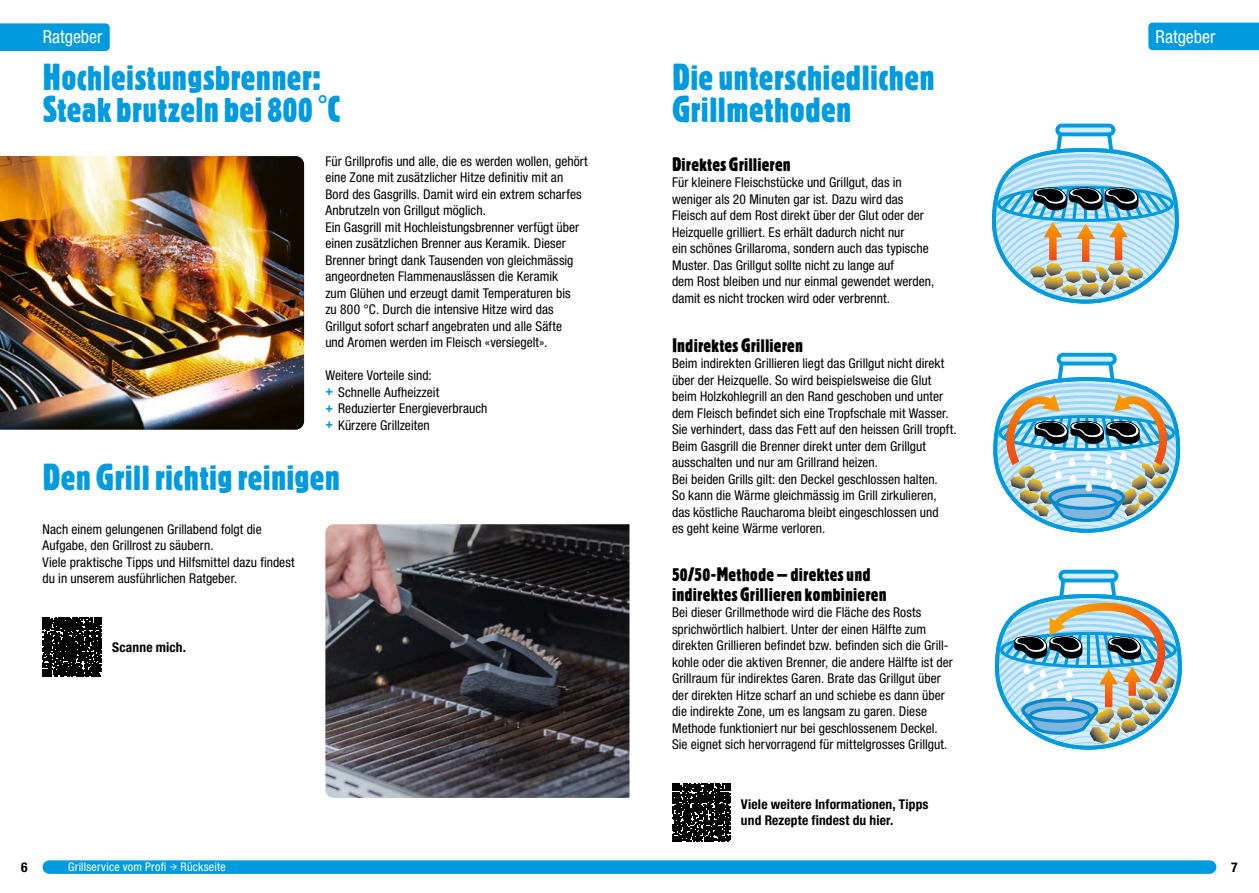
<style>
.page{position:relative;width:1259px;height:893px;background:#fff}
.page>*{position:absolute;margin:0;border:0;box-sizing:border-box;transform-origin:0 0}
.t1{font:700 condensed 37.5px/31.8px "Bannertype 1";letter-spacing:.005em;color:#009ade}
.t2{font:700 condensed 19.5px/19.5px "Bannertype 1";letter-spacing:.01em;color:#000}
.t3{font:condensed 18px "Helvetica Neue LT Std";color:#fff}
.t4{font:condensed 13.5px/16.5px "Helvetica Neue LT Std";color:#000}
.t5{font:700 condensed 13.5px/16.5px "Helvetica Neue LT Std";letter-spacing:.01em;color:#000}
.t6{font:condensed 12px "Helvetica Neue LT Std";letter-spacing:.02em;color:#fff}
.s1{font-weight:700;font-size:12.9px;color:#009ade}
.s2{font-family:"Minion Pro";font-stretch:normal}
</style>
<div class="page">
<img style="left:0;top:156px;width:304px;height:274px">
<img style="left:325px;top:524px;width:304px;height:274px">
<div style="left:1058px;top:355px;width:56px;height:9px;background:#d5ecfa;border-radius:4px"></div>
<div style="left:1056px;top:353px;width:60px;height:12px;border:4px solid #009ade;border-radius:4px"></div>
<svg style="left:993px;top:359px;width:188px;height:174px"></svg>
<div style="left:1048px;top:485px;width:77px;height:25px;border:3px solid #0088d0;border-radius:50%"></div>
<svg style="left:1050px;top:451px;width:6px;height:10px"></svg>
<svg style="left:1068px;top:457px;width:7px;height:10px"></svg>
<div style="left:1055px;top:470px;width:6px;height:9px;background:#fff;border-radius:3px"></div>
<svg style="left:1069px;top:474px;width:7px;height:9px"></svg>
<div style="left:1084px;top:452px;width:6px;height:9px;background:#fff;border-radius:3px"></div>
<svg style="left:1090px;top:467px;width:7px;height:9px"></svg>
<svg style="left:1085px;top:482px;width:7px;height:9px"></svg>
<svg style="left:1105px;top:455px;width:7px;height:9px"></svg>
<div style="left:1111px;top:480px;width:6px;height:9px;background:#fff;border-radius:3px"></div>
<svg style="left:1120px;top:451px;width:6px;height:10px"></svg>
<svg style="left:1105px;top:469px;width:7px;height:10px"></svg>
<div style="left:1060px;top:572px;width:56px;height:8px;background:#d5ecfa;border-radius:4px"></div>
<div style="left:1058px;top:570px;width:60px;height:12px;border:4px solid #009ade;border-radius:4px"></div>
<svg style="left:995px;top:576px;width:187px;height:174px"></svg>
<div style="left:1057px;top:126px;width:56px;height:8px;background:#d5ecfa;border-radius:4px"></div>
<div style="left:1055px;top:124px;width:60px;height:12px;border:4px solid #009ade;border-radius:4px"></div>
<svg style="left:992px;top:130px;width:187px;height:174px"></svg>
<svg style="left:672px;top:783px;width:58px;height:58px;background:#212121"></svg>
<svg style="left:43px;top:618px;width:59px;height:58px;background:#171717"></svg>
<div style="left:49px;top:860px;width:1160px;height:14px;background:#009ade"></div>
<div style="left:0;top:23px;width:110px;height:28px;background:#009ade"></div>
<div style="left:1148px;top:23px;width:111px;height:27px;background:#009ade"></div>
<h3 class="t3" style="left:43px;top:27px;width:61px">Ratgeber</h3>
<h3 class="t3" style="left:1155px;top:26px;width:61px">Ratgeber</h3>
<h1 class="t1" style="left:43px;top:62px;width:299px">Hochleistungsbrenner:<br>Steak brutzeln bei 800 °C</h1>
<h1 class="t1" style="left:672px;top:62px;width:264px">Die unterschiedlichen<br>Grillmethoden</h1>
<p class="t4" style="left:325px;top:153px;width:264px">Für Grillprofis und alle, die es werden wollen, gehört eine Zone mit zusätzlicher Hitze definitiv mit an Bord des Gasgrills. Damit wird ein extrem scharfes Anbrutzeln von Grillgut möglich.<br>Ein Gasgrill mit Hochleistungsbrenner verfügt über einen zusätzlichen Brenner aus Keramik. Dieser Brenner bringt dank Tausenden von gleichmässig angeordneten Flammenauslässen die Keramik<br>zum Glühen und erzeugt damit Temperaturen bis<br>zu 800 °C. Durch die intensive Hitze wird das Grillgut sofort scharf angebraten und alle Säfte<br>und Aromen werden im Fleisch «versiegelt».</p>
<p class="t4" style="left:325px;top:367px;width:163px">Weitere Vorteile sind:<br><span class="s1">+</span> Schnelle Aufheizzeit<br><span class="s1">+</span> Reduzierter Energieverbrauch <span class="s1">+</span> Kürzere Grillzeiten</p>
<h2 class="t2" style="left:672px;top:155px;width:120px">Direktes Grillieren</h2>
<p class="t4" style="left:672px;top:174px;width:264px">Für kleinere Fleischstücke und Grillgut, das in weniger als 20 Minuten gar ist. Dazu wird das Fleisch auf dem Rost direkt über der Glut oder der Heizquelle grilliert. Es erhält dadurch nicht nur<br>ein schönes Grillaroma, sondern auch das typische Muster. Das Grillgut sollte nicht zu lange auf<br>dem Rost bleiben und nur einmal gewendet werden, damit es nicht trocken wird oder verbrennt.</p>
<h2 class="t2" style="left:672px;top:336px;width:132px">Indirektes Grillieren</h2>
<p class="t4" style="left:672px;top:355px;width:286px">Beim indirekten Grillieren liegt das Grillgut nicht direkt über der Heizquelle. So wird beispielsweise die Glut beim Holzkohlegrill an den Rand geschoben und unter dem Fleisch befindet sich eine Tropfschale mit Wasser.<br>Sie verhindert, dass das Fett auf den heissen Grill tropft.<br>Beim Gasgrill die Brenner direkt unter dem Grillgut ausschalten und nur am Grillrand heizen.<br>Bei beiden Grills gilt: den Deckel geschlossen halten.<br>So kann die Wärme gleichmässig im Grill zirkulieren, das köstliche Raucharoma bleibt eingeschlossen und<br>es geht keine Wärme verloren.</p>
<h2 class="t2" style="left:672px;top:565px;width:216px">50/50-Methode – direktes und indirektes Grillieren kombinieren</h2>
<p class="t4" style="left:672px;top:604px;width:282px">Bei dieser Grillmethode wird die Fläche des Rosts sprichwörtlich halbiert. Unter der einen Hälfte zum direkten Grillieren befindet bzw. befinden sich die Grill&shy;kohle oder die aktiven Brenner, die andere Hälfte ist der Grillraum für indirektes Garen. Brate das Grillgut über der direkten Hitze scharf an und schiebe es dann über die indirekte Zone, um es langsam zu garen. Diese Methode funktioniert nur bei geschlossenem Deckel.<br>Sie eignet sich hervorragend für mittelgrosses Grillgut.</p>
<h1 class="t1" style="left:43px;top:462px;width:299px">Den Grill richtig reinigen</h1>
<p class="t4" style="left:43px;top:521px;width:254px">Nach einem gelungenen Grillabend folgt die Aufgabe, den Grillrost zu säubern.<br>Viele praktische Tipps und Hilfsmittel dazu findest du in unserem ausführlichen Ratgeber.</p>
<p class="t5" style="left:112px;top:639px;width:75px">Scanne mich.</p>
<p class="t5" style="left:741px;top:796px;width:189px">Viele weitere Informationen, Tipps und Rezepte findest du hier.</p>
<p class="t5" style="left:21px;top:859px;width:8px">6</p>
<p class="t6" style="left:68px;top:860px;width:159px">Grillservice vom Profi <span class="s2">→</span> Rückseite</p>
<p class="t5" style="left:1231px;top:859px;width:8px">7</p>
</div>
